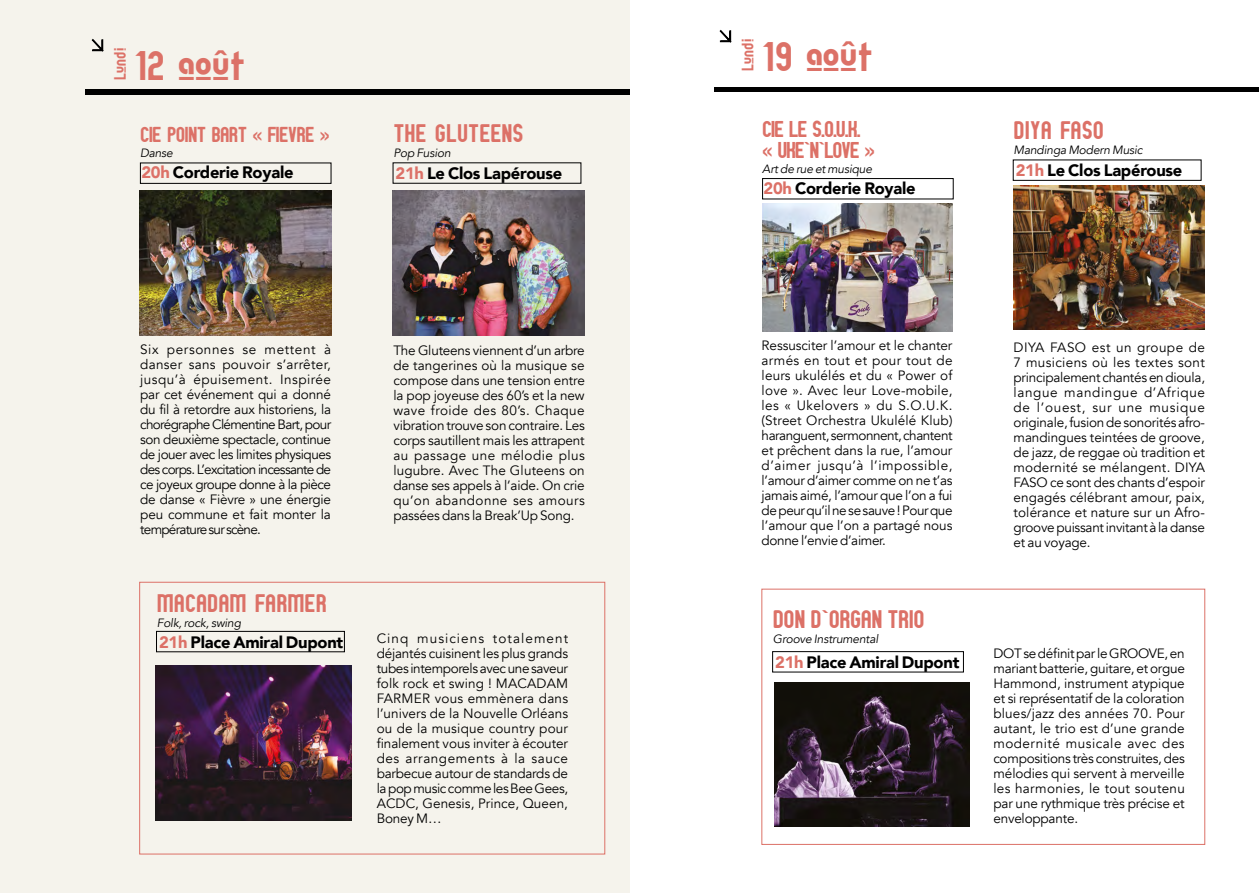
<style>
.page{position:relative;width:1259px;height:893px;background:#fff}
.page>*{position:absolute;margin:0;border:0;box-sizing:border-box;transform-origin:0 0}
.t1{font:48.75px "Zillah Modern Upper";color:#dc7167}
.t2{font:30px "Zillah Modern Upper";color:#dc7167}
.t3{font:27px/21px "Zillah Modern Upper";letter-spacing:-.05em;color:#dc7167}
.t4{font:25.5px "Zillah Modern Upper";letter-spacing:-.03em;color:#dc7167}
.t5{font:19.5px "Zillah Modern Upper";letter-spacing:.01em;color:#dc7167}
.t6{font:900 16.5px "Avenir";letter-spacing:-.015em;color:#000}
.t7{font:13.5px/15px "Avenir";letter-spacing:-.015em;color:#000;text-align:justify}
.t8{font:italic 12px "Avenir";letter-spacing:-.015em;color:#000}
.s1{color:#dc7167}
</style>
<div class="page">
<div style="left:0;top:0;width:629px;height:893px;background:#f5f3ec"></div>
<div style="left:762px;top:178px;width:191px;height:21px;border:1px solid #000"></div>
<svg style="left:719px;top:29px;width:13px;height:14px"></svg>
<div style="left:1013px;top:160px;width:188px;height:21px;border:1px solid #000"></div>
<div style="left:772px;top:651px;width:192px;height:21px;border:1px solid #000"></div>
<hr style="left:714px;top:87px;width:545px;height:4px;background:#000">
<img style="left:762px;top:203px;width:190px;height:129px">
<div style="left:761px;top:589px;width:444px;height:256px;border:1px solid #dc7167"></div>
<img style="left:1013px;top:186px;width:191px;height:143px">
<img style="left:774px;top:682px;width:195px;height:145px">
<div style="left:139px;top:582px;width:466px;height:272px;border:1px solid #dc7167"></div>
<div style="left:140px;top:163px;width:191px;height:21px;border:1px solid #000"></div>
<svg style="left:91px;top:38px;width:13px;height:14px"></svg>
<div style="left:156px;top:631px;width:189px;height:21px;border:1px solid #000"></div>
<div style="left:85px;top:90px;width:544px;height:5px;background:#000"></div>
<img style="left:139px;top:191px;width:192px;height:144px">
<img style="left:393px;top:190px;width:191px;height:145px">
<img style="left:156px;top:665px;width:195px;height:156px">
<h3 class="t5" style="left:110px;top:80px;width:34px;rotate:-90deg">Lundi</h3>
<h1 class="t1" style="left:134px;top:41px;width:112px">12 août</h1>
<h3 class="t4" style="left:140px;top:121px;width:191px">CIE POINT BART « FIEVRE »</h3>
<p class="t8" style="left:140px;top:145px;width:34px">Danse</p>
<p class="t6" style="left:141px;top:158px;width:154px"><span class="s1">20h</span> Corderie Royale</p>
<h2 class="t2" style="left:393px;top:118px;width:132px">THE GLUTEENS</h2>
<p class="t8" style="left:393px;top:146px;width:59px">Pop Fusion</p>
<p class="t6" style="left:395px;top:159px;width:168px"><span class="s1">21h</span> Le Clos Lapérouse</p>
<p class="t7" style="left:140px;top:342px;width:192px">Six personnes se mettent à danser sans pouvoir s’arrêter, jusqu’à épuisement. Inspirée par cet événement qui a donné du fil à retordre aux historiens, la chorégraphe Clémentine Bart, pour son deuxième spectacle, continue de jouer avec les limites physiques des corps. L’excitation incessante de ce joyeux groupe donne à la pièce de danse « Fièvre » une énergie peu commune et fait monter la température sur scène.</p>
<p class="t7" style="left:393px;top:343px;width:193px">The Gluteens viennent d’un arbre de tangerines où la musique se compose dans une tension entre la pop joyeuse des 60’s et la new wave froide des 80’s. Chaque vibration trouve son contraire. Les corps sautillent mais les attrapent au passage une mélodie plus lugubre. Avec The Gluteens on danse ses appels à l’aide. On crie qu’on abandonne ses amours passées dans la Break’Up Song.</p>
<h2 class="t2" style="left:157px;top:588px;width:171px">MACADAM FARMER</h2>
<p class="t8" style="left:157px;top:616px;width:86px">Folk, rock, swing</p>
<p class="t6" style="left:159px;top:628px;width:186px"><span class="s1">21h</span> Place Amiral Dupont</p>
<p class="t7" style="left:377px;top:631px;width:193px">Cinq musiciens totalement déjantés cuisinent les plus grands tubes intemporels avec une saveur folk rock et swing ! MACADAM FARMER vous emmènera dans l’univers de la Nouvelle Orléans ou de la musique country pour finalement vous inviter à écouter des arrangements à la sauce barbecue autour de standards de la pop music comme les Bee Gees, ACDC, Genesis, Prince, Queen, Boney M…</p>
<h3 class="t5" style="left:738px;top:71px;width:34px;rotate:-90deg">Lundi</h3>
<h1 class="t1" style="left:761px;top:32px;width:112px">19 août</h1>
<h3 class="t3" style="left:762px;top:118px;width:114px">CIE LE S.O.U.K. « UKE’N’LOVE »</h3>
<p class="t8" style="left:762px;top:161px;width:111px">Art de rue et musique</p>
<p class="t6" style="left:763px;top:174px;width:154px"><span class="s1">20h</span> Corderie Royale</p>
<h2 class="t2" style="left:1013px;top:115px;width:92px">DIYA FASO</h2>
<p class="t8" style="left:1013px;top:143px;width:131px">Mandinga Modern Music</p>
<p class="t6" style="left:1015px;top:156px;width:168px"><span class="s1">21h</span> Le Clos Lapérouse</p>
<p class="t7" style="left:761px;top:338px;width:192px">Ressusciter l’amour et le chanter armés en tout et pour tout de leurs ukulélés et du « Power of love ». Avec leur Love-mobile, les « Ukelovers » du S.O.U.K. (Street Orchestra Ukulélé Klub) haranguent, sermonnent, chantent et prêchent dans la rue, l’amour d’aimer jusqu’à l’impossible, l’amour d’aimer comme on ne t’as jamais aimé, l’amour que l’on a fui de peur qu’il ne se sauve! Pour que l’amour que l’on a partagé nous donne l’envie d’aimer.</p>
<p class="t7" style="left:1013px;top:340px;width:193px">DIYA FASO est un groupe de 7 musiciens où les textes sont principalement chantés en dioula, langue mandingue d’Afrique de l’ouest, sur une musique originale, fusion de sonorités afro&shy;mandingues teintées de groove, de jazz, de reggae où tradition et modernité se mélangent. DIYA FASO ce sont des chants d’espoir engagés célébrant amour, paix, tolérance et nature sur un Afro&shy;groove puissant invitant à la danse et au voyage.</p>
<h2 class="t2" style="left:773px;top:604px;width:153px">DON D’ORGAN TRIO</h2>
<p class="t8" style="left:773px;top:632px;width:107px">Groove Instrumental</p>
<p class="t6" style="left:775px;top:648px;width:186px"><span class="s1">21h</span> Place Amiral Dupont</p>
<p class="t7" style="left:993px;top:646px;width:193px">DOT se définit par le GROOVE, en mariant batterie, guitare, et orgue Hammond, instrument atypique et si représentatif de la coloration blues/jazz des années 70. Pour autant, le trio est d’une grande modernité musicale avec des compositions très construites, des mélodies qui servent à merveille les harmonies, le tout soutenu par une rythmique très précise et enveloppante.</p>
</div>
